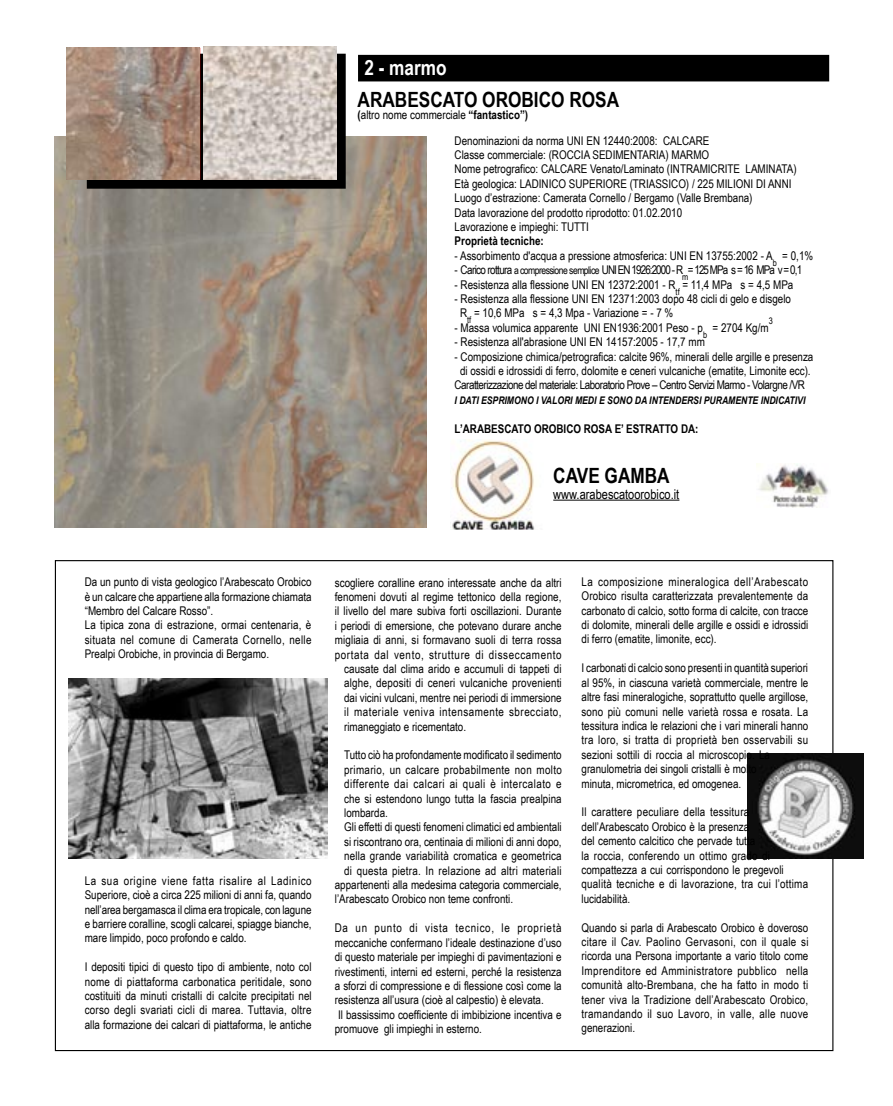
<style>
.page{position:relative;width:893px;height:1106px;background:#fff}
.page>*{position:absolute;margin:0;border:0;box-sizing:border-box;transform-origin:0 0}
.t1{font:700 21px "Arial Narrow";color:#000}
.t2{font:700 21px "Arial Narrow";color:#fff}
.t3{font:13.5px "Arial Narrow";color:#000}
.t4{font:12px/14.4px "Arial Narrow";color:#000;text-align:justify}
.t5{font:12px "Arial Narrow";letter-spacing:-.04em;color:#000}
.t6{font:12px "Arial Narrow";letter-spacing:-.075em;color:#000}
.t7{font:700 12px "Arial Narrow";color:#000}
.t8{font:12px "Arial Narrow";letter-spacing:.02em;color:#000}
.t9{font:12px "Arial Narrow";letter-spacing:.05em;color:#000}
.t10{font:12px "Arial Narrow";letter-spacing:.04em;color:#000}
.t11{font:italic 700 10.5px "Arial Narrow";color:#000}
.t12{font:9px "Arial Narrow";color:#000}
.s1{font-weight:700}
.s2{font-size:10.5px}
</style>
<div class="page">
<div style="left:359px;top:56px;width:469px;height:25px;background:#000"></div>
<div style="left:358px;top:55px;width:471px;height:26px;border:2px solid #000"></div>
<img style="left:757px;top:463px;width:72px;height:44px">
<img style="left:450px;top:439px;width:85px;height:91px">
<img style="left:55px;top:137px;width:372px;height:391px">
<hr style="left:553px;top:499px;width:126px;height:1px;background:#000">
<div style="left:88px;top:54px;width:257px;height:134px;background:#000"></div>
<div style="left:87px;top:54px;width:259px;height:135px;border:2px solid #000"></div>
<img style="left:203px;top:47px;width:134px;height:132px">
<img style="left:67px;top:47px;width:133px;height:132px">
<img style="left:68px;top:679px;width:259px;height:179px">
<img style="left:748px;top:754px;width:116px;height:104px">
<p class="t2" style="left:364px;top:56px;width:84px">2 - marmo</p>
<p class="t1" style="left:358px;top:88px;width:263px">ARABESCATO OROBICO ROSA</p>
<p class="t4" style="left:358px;top:108px;width:172px"><span class="s1">(</span>altro nome commerciale <span class="s1">“fantastico”)</span></p>
<p class="t4" style="left:455px;top:133px;width:256px">Denominazioni da norma UNI EN 12440:2008: CALCARE</p>
<p class="t4" style="left:455px;top:147px;width:256px">Classe commerciale: (ROCCIA SEDIMENTARIA) MARMO</p>
<p class="t4" style="left:455px;top:162px;width:343px">Nome petrografico: CALCARE Venato/Laminato (INTRAMICRITE LAMINATA)</p>
<p class="t4" style="left:455px;top:176px;width:338px">Età geologica: LADINICO SUPERIORE (TRIASSICO) / 225 MILIONI DI ANNI</p>
<p class="t4" style="left:455px;top:191px;width:299px">Luogo d’estrazione: Camerata Cornello / Bergamo (Valle Brembana)</p>
<p class="t4" style="left:455px;top:205px;width:229px">Data lavorazione del prodotto riprodotto: 01.02.2010</p>
<p class="t4" style="left:455px;top:219px;width:136px">Lavorazione e impieghi: TUTTI</p>
<p class="t7" style="left:455px;top:234px;width:91px">Proprietà tecniche:</p>
<p class="t4" style="left:455px;top:248px;width:320px">- Assorbimento d'acqua a pressione atmosferica: UNI EN 13755:2002 - A</p>
<p class="t12" style="left:773px;top:257px;width:6px">b</p>
<p class="t4" style="left:782px;top:248px;width:32px">= 0,1%</p>
<p class="t6" style="left:455px;top:263px;width:349px">- Carico rottura <span class="s2">a compressione semplice</span> UNI EN 1926:2000 - R = 125 MPa s = 16 MPa v = 0,1</p>
<p class="t12" style="left:682px;top:272px;width:8px">m</p>
<p class="t4" style="left:455px;top:277px;width:222px">- Resistenza alla flessione UNI EN 12372:2001 - R</p>
<p class="t12" style="left:676px;top:286px;width:6px">tf</p>
<p class="t4" style="left:682px;top:277px;width:112px">= 11,4 MPa s = 4,5 MPa</p>
<p class="t4" style="left:455px;top:291px;width:338px">- Resistenza alla flessione UNI EN 12371:2003 dopo 48 cicli di gelo e disgelo</p>
<p class="t4" style="left:460px;top:306px;width:9px">R</p>
<p class="t12" style="left:467px;top:315px;width:6px">tf</p>
<p class="t4" style="left:474px;top:306px;width:201px">= 10,6 MPa s = 4,3 Mpa - Variazione = - 7 %</p>
<p class="t4" style="left:455px;top:320px;width:250px">- Massa volumica apparente UNI EN1936:2001 Peso - p</p>
<p class="t12" style="left:769px;top:316px;width:6px">3</p>
<p class="t4" style="left:713px;top:320px;width:58px">= 2704 Kg/m</p>
<p class="t12" style="left:703px;top:329px;width:6px">b</p>
<p class="t4" style="left:455px;top:335px;width:252px">- Resistenza all'abrasione UNI EN 14157:2005 - 17,7 mm</p>
<p class="t4" style="left:455px;top:349px;width:360px;text-align:center">- Composizione chimica/petrografica: calcite 96%, minerali delle argille e presenza di ossidi e idrossidi di ferro, dolomite e ceneri vulcaniche (ematite, Limonite ecc).</p>
<p class="t5" style="left:455px;top:378px;width:352px">Caratterizzazione del materiale: Laboratorio Prove – Centro Servizi Marmo - Volargne /VR</p>
<p class="t11" style="left:455px;top:394px;width:352px">I DATI ESPRIMONO I VALORI MEDI E SONO DA INTENDERSI PURAMENTE INDICATIVI</p>
<p class="t7" style="left:455px;top:421px;width:245px">L’ARABESCATO OROBICO ROSA E’ ESTRATTO DA:</p>
<p class="t1" style="left:553px;top:463px;width:118px">CAVE GAMBA</p>
<p class="t3" style="left:553px;top:486px;width:128px">www.arabescatoorobico.it</p>
<p class="t4" style="left:85px;top:575px;width:228px">Da un punto di vista geologico l’Arabescato Orobico è un calcare che appartiene alla formazione chiamata “Membro del Calcare Rosso”.</p>
<p class="t4" style="left:85px;top:618px;width:228px">La tipica zona di estrazione, ormai centenaria, è situata nel comune di Camerata Cornello, nelle Prealpi Orobiche, in provincia di Bergamo.</p>
<p class="t4" style="left:85px;top:873px;width:228px">La sua origine viene fatta risalire al Ladinico Superiore, cioè a circa 225 milioni di anni fa, quando nell’area bergamasca il clima era tropicale, con lagune e barriere coralline, scogli calcarei, spiagge bianche, mare limpido, poco profondo e caldo.</p>
<p class="t4" style="left:85px;top:959px;width:229px">I depositi tipici di questo tipo di ambiente, noto col nome di piattaforma carbonatica peritidale, sono costituiti da minuti cristalli di calcite precipitati nel corso degli svariati cicli di marea. Tuttavia, oltre alla formazione dei calcari di piattaforma, le antiche</p>
<p class="t4" style="left:335px;top:575px;width:228px">scogliere coralline erano interessate anche da altri</p>
<p class="t4" style="left:335px;top:589px;width:228px">fenomeni dovuti al regime tettonico della regione,</p>
<p class="t4" style="left:335px;top:604px;width:228px">il livello del mare subiva forti oscillazioni. Durante</p>
<p class="t4" style="left:335px;top:618px;width:228px">i periodi di emersione, che potevano durare anche</p>
<p class="t4" style="left:335px;top:632px;width:228px">migliaia di anni, si formavano suoli di terra rossa</p>
<p class="t9" style="left:335px;top:647px;width:228px">portata dal vento, strutture di disseccamento</p>
<p class="t4" style="left:344px;top:661px;width:219px">causate dal clima arido e accumuli di tappeti di</p>
<p class="t4" style="left:344px;top:676px;width:219px">alghe, depositi di ceneri vulcaniche provenienti</p>
<p class="t4" style="left:344px;top:690px;width:219px">dai vicini vulcani, mentre nei periodi di immersione</p>
<p class="t10" style="left:344px;top:705px;width:219px">il materiale veniva intensamente sbrecciato,</p>
<p class="t4" style="left:344px;top:719px;width:123px">rimaneggiato e ricementato.</p>
<p class="t4" style="left:344px;top:748px;width:219px">Tutto ciò ha profondamente modificato il sedimento primario, un calcare probabilmente non molto differente dai calcari ai quali è intercalato e che si estendono lungo tutta la fascia prealpina lombarda.</p>
<p class="t4" style="left:344px;top:820px;width:219px">Gli effetti di questi fenomeni climatici ed ambientali</p>
<p class="t4" style="left:344px;top:834px;width:219px">si riscontrano ora, centinaia di milioni di anni dopo,</p>
<p class="t4" style="left:344px;top:848px;width:219px">nella grande variabilità cromatica e geometrica</p>
<p class="t8" style="left:344px;top:863px;width:219px">di questa pietra. In relazione ad altri materiali</p>
<p class="t4" style="left:335px;top:877px;width:228px">appartenenti alla medesima categoria commerciale,</p>
<p class="t4" style="left:335px;top:892px;width:180px">l’Arabescato Orobico non teme confronti.</p>
<p class="t4" style="left:335px;top:920px;width:228px">Da un punto di vista tecnico, le proprietà meccaniche confermano l’ideale destinazione d’uso di questo materiale per impieghi di pavimentazioni e rivestimenti, interni ed esterni, perché la resistenza a sforzi di compressione e di flessione così come la resistenza all’usura (cioè al calpestio) è elevata.</p>
<p class="t4" style="left:335px;top:1007px;width:228px">Il bassissimo coefficiente di imbibizione incentiva e promuove gli impieghi in esterno.</p>
<p class="t4" style="left:581px;top:574px;width:228px">La composizione mineralogica dell’Arabescato Orobico risulta caratterizzata prevalentemente da carbonato di calcio, sotto forma di calcite, con tracce di dolomite, minerali delle argille e ossidi e idrossidi di ferro (ematite, limonite, ecc).</p>
<p class="t4" style="left:581px;top:661px;width:228px;text-align:left">I carbonati di calcio sono presenti in quantità superiori al 95%, in ciascuna varietà commerciale, mentre le altre fasi mineralogiche, soprattutto quelle argillose, sono più comuni nelle varietà rossa e rosata. La tessitura indica le relazioni che i vari minerali hanno tra loro, si tratta di proprietà ben osservabili su sezioni sottili di roccia al microscopio. La granulometria dei singoli cristalli è molto<br>minuta, micrometrica, ed omogenea.</p>
<p class="t4" style="left:581px;top:805px;width:228px;text-align:left">Il carattere peculiare della tessitura dell’Arabescato Orobico è la presenza<br>del cemento calcitico che pervade tutta<br>la roccia, conferendo un ottimo grado di compattezza a cui corrispondono le pregevoli qualità tecniche e di lavorazione, tra cui l’ottima lucidabilità.</p>
<p class="t4" style="left:581px;top:920px;width:228px">Quando si parla di Arabescato Orobico è doveroso citare il Cav. Paolino Gervasoni, con il quale si ricorda una Persona importante a vario titolo come Imprenditore ed Amministratore pubblico nella comunità alto-Brembana, che ha fatto in modo ti tener viva la Tradizione dell’Arabescato Orobico, tramandando il suo Lavoro, in valle, alle nuove generazioni.</p>
</div>
